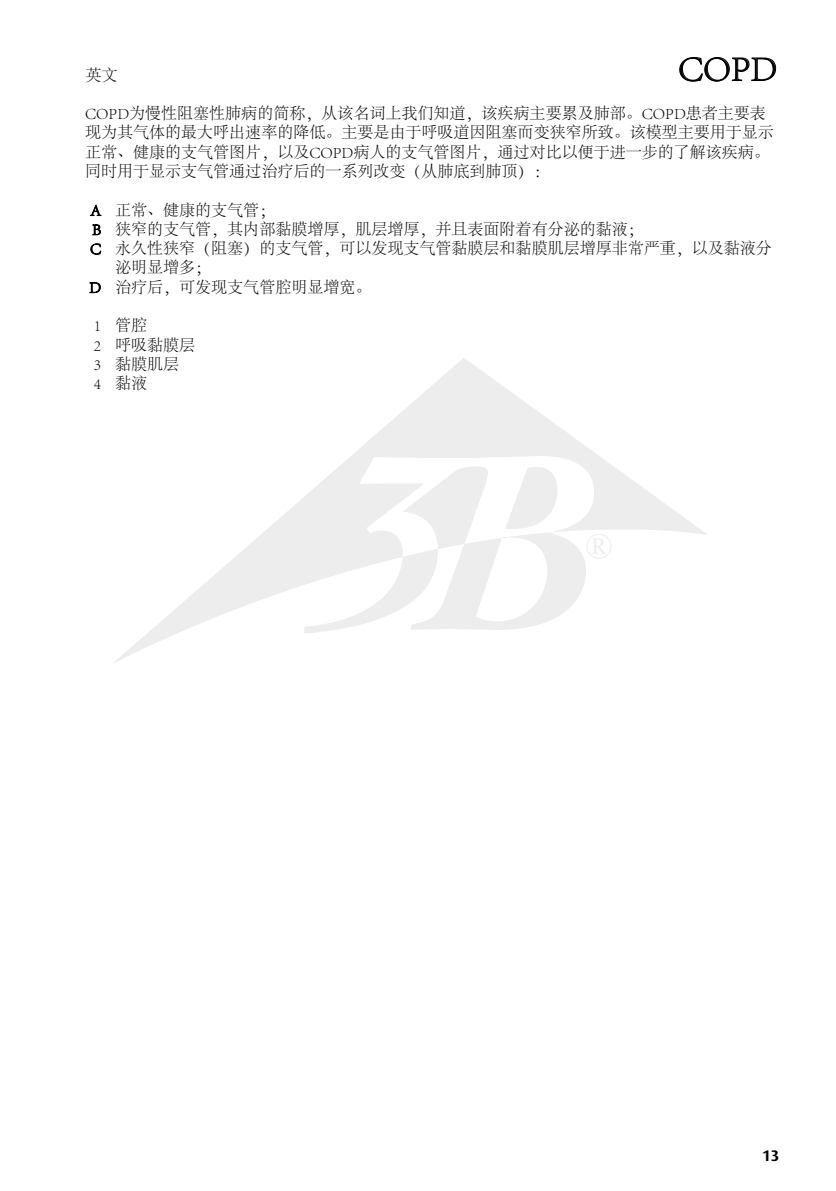
<style>
.page{position:relative;width:836px;height:1191px;background:#fff}
.page>*{position:absolute;margin:0;border:0;box-sizing:border-box;transform-origin:0 0}
.t1{font:300 36px "Adobe Song Std";color:#000}
.t2{font:300 16px/19.2px "Adobe Song Std";color:#000}
.t3{font:700 16px "Ocean Sans Std";color:#000}
</style>
<div class="page">
<svg style="left:114px;top:358px;width:593px;height:305px"></svg>
<svg style="left:304px;top:456px;width:289px;height:177px"></svg>
<svg style="left:679px;top:57px;width:96px;height:25px"></svg>
<svg style="left:90px;top:204px;width:12px;height:12px"></svg>
<svg style="left:92px;top:224px;width:9px;height:12px"></svg>
<svg style="left:90px;top:243px;width:12px;height:12px"></svg>
<svg style="left:89px;top:282px;width:12px;height:11px"></svg>
<p class="t2" style="left:85px;top:66px;width:33px">英文</p>
<h1 class="t1" style="left:677px;top:48px;width:100px">COPD</h1>
<p class="t2" style="left:85px;top:104px;width:690px">COPD为慢性阻塞性肺病的简称，从该名词上我们知道，该疾病主要累及肺部。COPD患者主要表现为其气体的最大呼出速率的降低。主要是由于呼吸道因阻塞而变狭窄所致。该模型主要用于显示正常、健康的支气管图片，以及COPD病人的支气管图片，通过对比以便于进一步的了解该疾病。同时用于显示支气管通过治疗后的一系列改变（从肺底到肺顶）：</p>
<p class="t2" style="left:90px;top:201px;width:186px">A 正常、健康的支气管；</p>
<p class="t2" style="left:92px;top:220px;width:552px">B 狭窄的支气管，其内部黏膜增厚，肌层增厚，并且表面附着有分泌的黏液；</p>
<p class="t2" style="left:90px;top:239px;width:683px">C 永久性狭窄（阻塞）的支气管，可以发现支气管黏膜层和黏膜肌层增厚非常严重，以及黏液分</p>
<p class="t2" style="left:115px;top:258px;width:98px">泌明显增多；</p>
<p class="t2" style="left:89px;top:278px;width:283px">D 治疗后，可发现支气管腔明显增宽。</p>
<p class="t2" style="left:94px;top:316px;width:103px">1 管腔<br>2 呼吸黏膜层<br>3 黏膜肌层<br>4 黏液</p>
<p class="t3" style="left:762px;top:1146px;width:18px">13</p>
</div>
